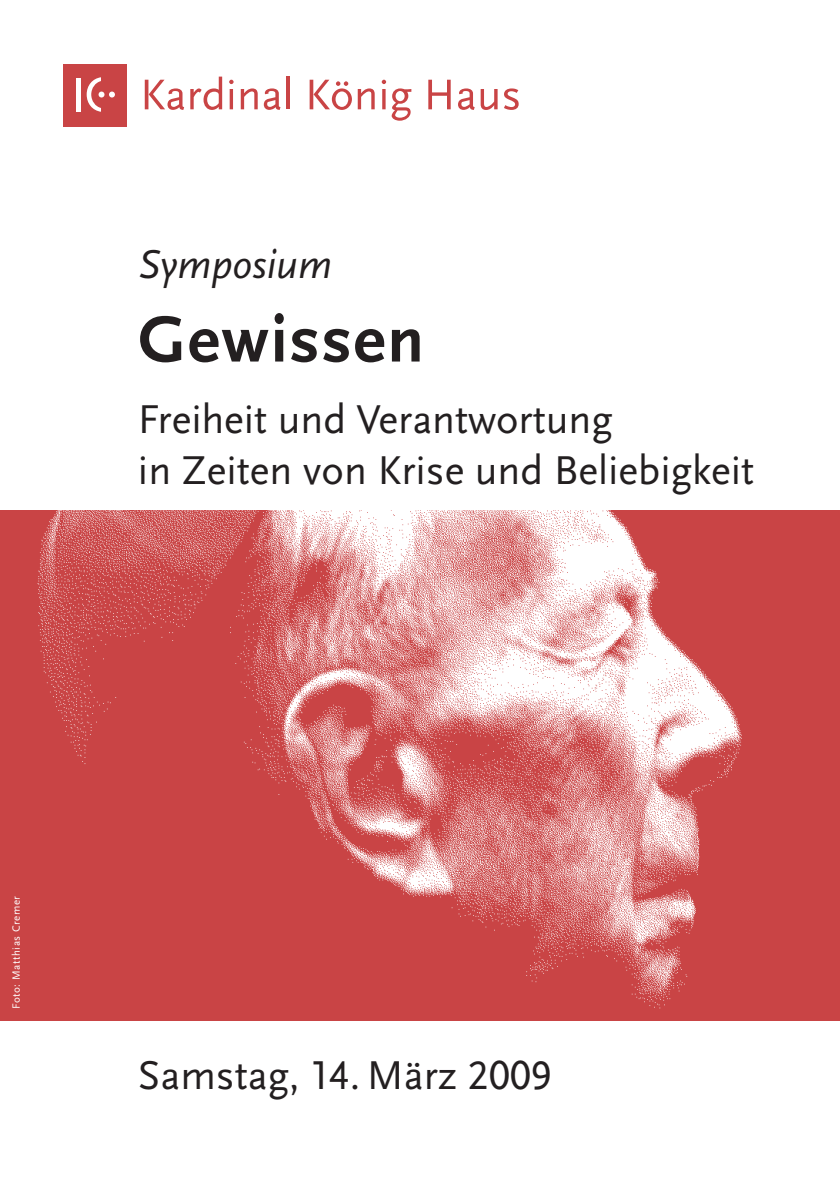
<style>
.page{position:relative;width:840px;height:1191px;background:#fff}
.page>*{position:absolute;margin:0;border:0;box-sizing:border-box;transform-origin:0 0}
.t1{font:700 68px "Scala Sans LF";letter-spacing:.025em;color:#231f20}
.t2{font:42px/50.4px "Scala Sans";color:#231f20}
.t3{font:42px "Scala Sans LF";color:#231f20}
.t4{font:italic 42px "Scala Sans";color:#231f20}
.t5{font:11px "Scala Sans LF";letter-spacing:.05em;color:#fff}
</style>
<div class="page">
<div style="left:0;top:510px;width:839px;height:510px;background:#c94445"></div>
<svg style="left:145px;top:80px;width:39px;height:30px"></svg>
<svg style="left:190px;top:77px;width:32px;height:33px"></svg>
<svg style="left:229px;top:80px;width:4px;height:4px"></svg>
<svg style="left:229px;top:89px;width:4px;height:20px"></svg>
<svg style="left:240px;top:88px;width:17px;height:21px"></svg>
<svg style="left:264px;top:88px;width:16px;height:22px"></svg>
<hr style="left:286px;top:77px;width:3px;height:32px;background:#c94445">
<svg style="left:309px;top:80px;width:65px;height:30px"></svg>
<svg style="left:381px;top:80px;width:30px;height:41px"></svg>
<svg style="left:428px;top:80px;width:22px;height:29px"></svg>
<svg style="left:458px;top:88px;width:16px;height:22px"></svg>
<svg style="left:480px;top:89px;width:17px;height:21px"></svg>
<svg style="left:504px;top:88px;width:14px;height:22px"></svg>
<div style="left:64px;top:64px;width:63px;height:63px;background:#c94445"></div>
<hr style="left:77px;top:78px;width:4px;height:33px;background:#fff">
<svg style="left:87px;top:77px;width:28px;height:35px"></svg>
<img style="left:37px;top:510px;width:705px;height:499px">
<p class="t4" style="left:138px;top:239px;width:196px">Symposium</p>
<h1 class="t1" style="left:138px;top:307px;width:287px">Gewissen</h1>
<p class="t2" style="left:138px;top:395px;width:617px">Freiheit und Verantwortung<br>in Zeiten von Krise und Beliebigkeit</p>
<p class="t5" style="left:11px;top:1009px;width:115px;rotate:-90deg">Foto: Matthias Cremer</p>
<p class="t3" style="left:138px;top:1054px;width:415px">Samstag, 14. März 2009</p>
</div>
